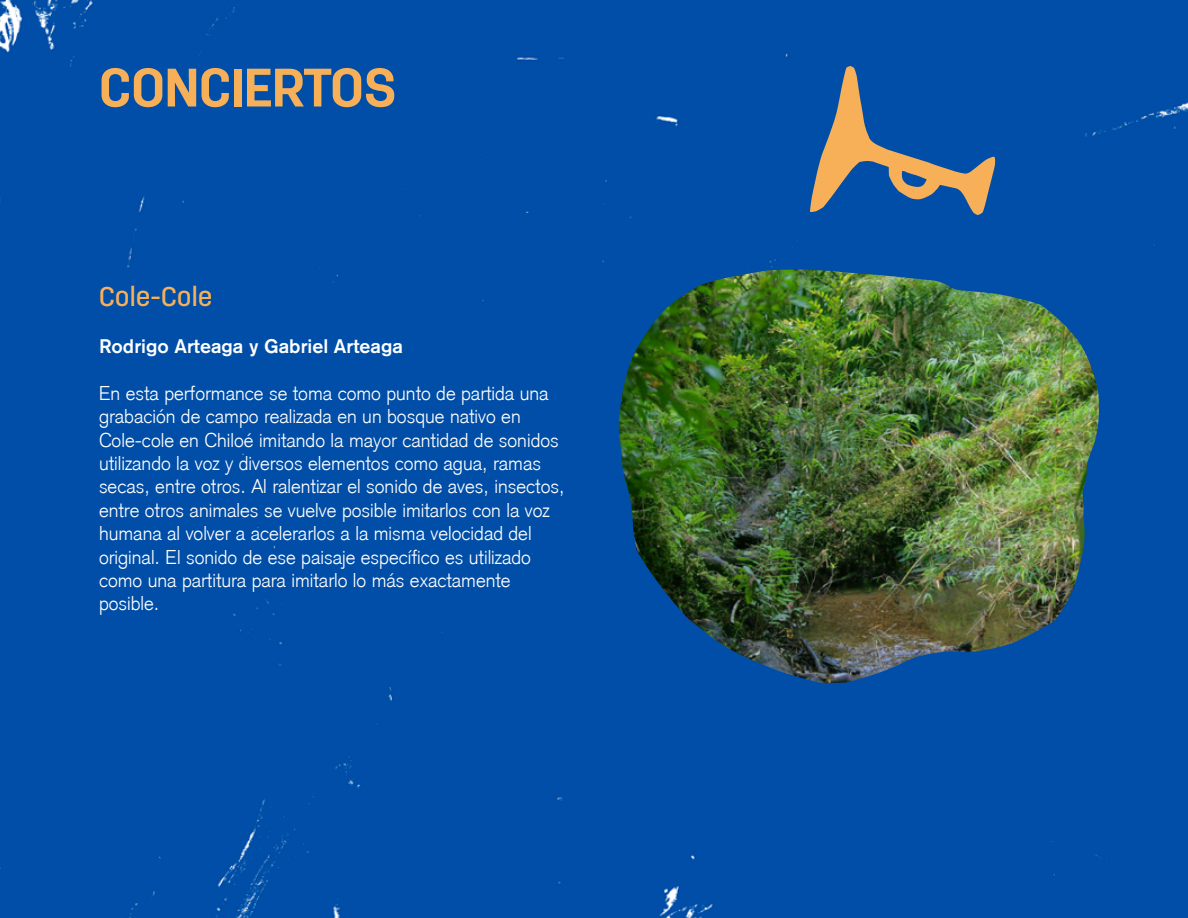
<style>
.page{position:relative;width:1188px;height:918px;background:#004ea7}
.page>*{position:absolute;margin:0;border:0;box-sizing:border-box;transform-origin:0 0}
.t1{font:700 54px "Antartida";color:#f8b058}
.t2{font:500 27px "Antartida";color:#f8b058}
.t3{font:300 19.5px/23.4px "Akzidenz Grotesk";color:#fff}
.t4{font:500 19.5px "Akzidenz Grotesk BQ";color:#fff}
</style>
<div class="page">
<svg style="left:810px;top:66px;width:185px;height:149px;background:#426891"></svg>
<img style="left:618px;top:269px;width:481px;height:414px">
<h1 class="t1" style="left:99px;top:57px;width:299px">CONCIERTOS</h1>
<h2 class="t2" style="left:99px;top:282px;width:115px">Cole-Cole</h2>
<p class="t4" style="left:99px;top:334px;width:305px">Rodrigo Arteaga y Gabriel Arteaga</p>
<p class="t3" style="left:99px;top:381px;width:467px">En esta performance se toma como punto de partida una grabación de campo realizada en un bosque nativo en Cole-cole en Chiloé imitando la mayor cantidad de sonidos utilizando la voz y diversos elementos como agua, ramas secas, entre otros. Al ralentizar el sonido de aves, insectos, entre otros animales se vuelve posible imitarlos con la voz humana al volver a acelerarlos a la misma velocidad del original. El sonido de ese paisaje específico es utilizado como una partitura para imitarlo lo más exactamente posible.</p>
</div>
